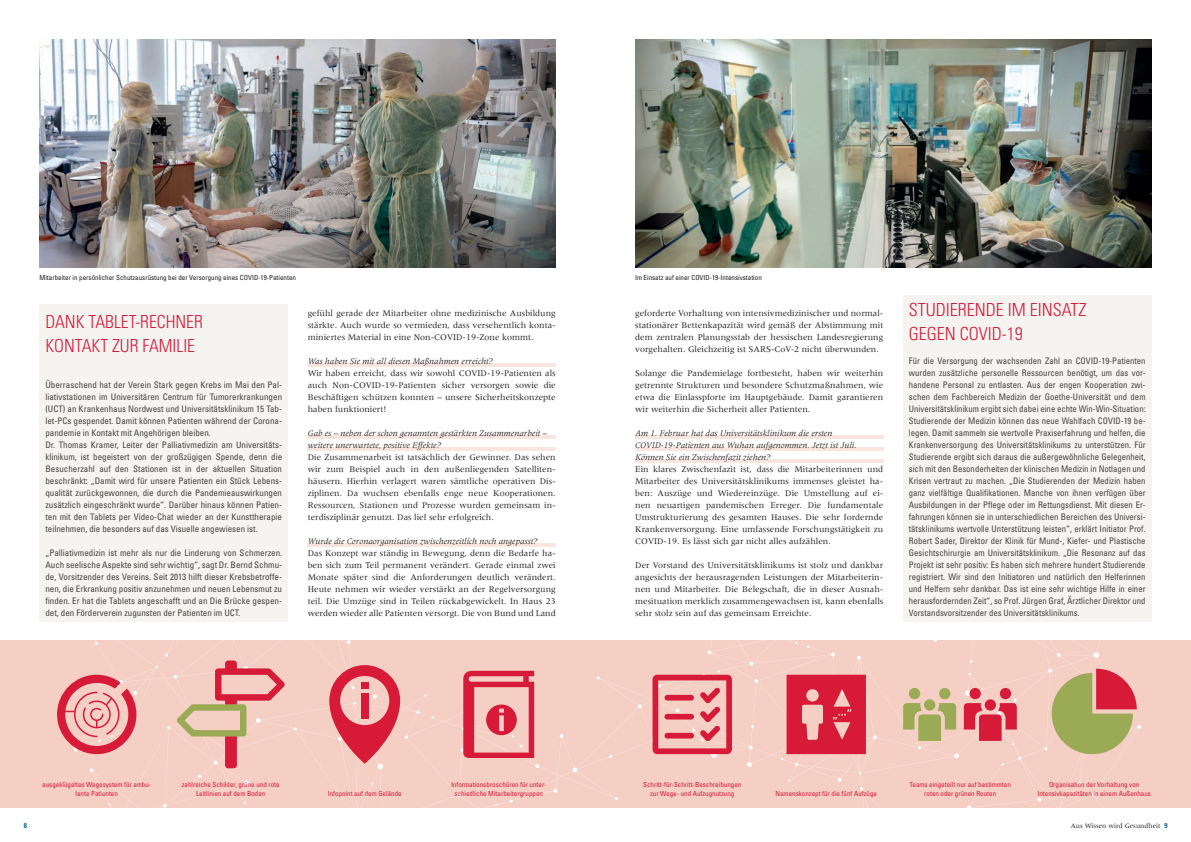
<style>
.page{position:relative;width:1191px;height:842px;background:#fff}
.page>*{position:absolute;margin:0;border:0;box-sizing:border-box;transform-origin:0 0}
.t1{font:300 condensed 18px/24px "Univers";color:#d71a37}
.t2{font:condensed 9px/12px "Univers";color:#494641;text-align:justify}
.t3{font:9px/12px "Meridien LT Std";color:#231f20;text-align:justify}
.t4{font:italic 9px/12px "Meridien LT Std";color:#231f20}
.t5{font:condensed 7px/8.4px "Univers";color:#d71a37;text-align:center}
.t6{font:condensed 7px "Univers";color:#231f20}
.t7{font:7px "Meridien LT Std";color:#231f20}
.t8{font:700 condensed 7px "Univers";color:#006494}
.s1{font-family:"Univers";font-weight:700;font-stretch:condensed;color:#006494}
</style>
<div class="page">
<div style="left:22px;top:640px;width:1169px;height:168px;background:#f6cfc4"></div>
<hr style="left:635px;top:435px;width:248px;height:3px;background:#fae5df">
<hr style="left:635px;top:447px;width:248px;height:3px;background:#fae5df">
<hr style="left:635px;top:459px;width:248px;height:3px;background:#fae5df">
<div style="left:40px;top:304px;width:248px;height:318px;background:#f5f4f1"></div>
<img style="left:40px;top:40px;width:516px;height:228px">
<img style="left:635px;top:40px;width:516px;height:228px">
<div style="left:903px;top:295px;width:248px;height:326px;background:#f5f4f1"></div>
<hr style="left:308px;top:363px;width:248px;height:3px;background:#fae5df">
<hr style="left:308px;top:435px;width:248px;height:3px;background:#fae5df">
<hr style="left:308px;top:447px;width:248px;height:3px;background:#fae5df">
<hr style="left:308px;top:543px;width:248px;height:3px;background:#fae5df">
<svg style="left:57px;top:675px;width:79px;height:79px"></svg>
<div style="left:225px;top:660px;width:12px;height:108px;background:#d71a37;border-radius:3px"></div>
<svg style="left:176px;top:668px;width:109px;height:68px"></svg>
<svg style="left:329px;top:665px;width:71px;height:99px"></svg>
<svg style="left:463px;top:671px;width:71px;height:87px"></svg>
<svg style="left:652px;top:675px;width:80px;height:79px"></svg>
<svg style="left:786px;top:675px;width:80px;height:79px"></svg>
<div style="left:924px;top:699px;width:11px;height:12px;background:#9baa55;border-radius:50%"></div>
<div style="left:909px;top:688px;width:11px;height:11px;background:#9baa55;border-radius:50%"></div>
<svg style="left:903px;top:703px;width:53px;height:38px"></svg>
<div style="left:939px;top:688px;width:11px;height:11px;background:#9baa55;border-radius:50%"></div>
<svg style="left:984px;top:699px;width:12px;height:12px"></svg>
<div style="left:969px;top:688px;width:11px;height:11px;background:#d71a37;border-radius:50%"></div>
<svg style="left:963px;top:703px;width:53px;height:38px"></svg>
<div style="left:999px;top:688px;width:12px;height:11px;background:#d71a37;border-radius:50%"></div>
<svg style="left:1051px;top:669px;width:85px;height:85px"></svg>
<p class="t6" style="left:40px;top:273px;width:258px">Mitarbeiter in persönlicher Schutzausrüstung bei der Versorgung eines COVID-19-Patienten</p>
<p class="t6" style="left:635px;top:273px;width:128px">Im Einsatz auf einer COVID-19-Intensivstation</p>
<h1 class="t1" style="left:45px;top:309px;width:159px">DANK TABLET-RECHNER<br>KONTAKT ZUR FAMILIE</h1>
<p class="t2" style="left:45px;top:378px;width:238px;text-align:left">Überraschend hat der Verein Stark gegen Krebs im Mai den Pal&shy;liativstationen im Universitären Centrum für Tumorerkrankungen (UCT) an Krankenhaus Nordwest und Universitätsklinikum 15 Tab&shy;let-PCs gespendet. Damit können Patienten während der Corona&shy;pandemie in Kontakt mit Angehörigen bleiben.<br>Dr. Thomas Kramer, Leiter der Palliativmedizin am Universitäts&shy;klinikum, ist begeistert von der großzügigen Spende, denn die Besucherzahl auf den Stationen ist in der aktuellen Situation beschränkt: „Damit wird für unsere Patienten ein Stück Lebens&shy;qualität zurückgewonnen, die durch die Pandemieauswirkungen zusätzlich eingeschränkt wurde“. Darüber hinaus können Patien&shy;ten mit den Tablets per Video-Chat wieder an der Kunsttherapie teilnehmen, die besonders auf das Visuelle angewiesen ist.</p>
<p class="t2" style="left:45px;top:546px;width:238px">„Palliativmedizin ist mehr als nur die Linderung von Schmerzen.<br>Auch seelische Aspekte sind sehr wichtig“, sagt Dr. Bernd Schmu&shy;de, Vorsitzender des Vereins. Seit 2013 hilft dieser Krebsbetroffe&shy;nen, die Erkrankung positiv anzunehmen und neuen Lebensmut zu finden. Er hat die Tablets angeschafft und an Die Brücke gespen&shy;det, den Förderverein zugunsten der Patienten im UCT.</p>
<p class="t3" style="left:308px;top:307px;width:250px">gefühl gerade der Mitarbeiter ohne medizinische Ausbildung stärkte. Auch wurde so vermieden, dass versehentlich konta&shy;miniertes Material in eine Non-COVID-19-Zone kommt.</p>
<p class="t4" style="left:308px;top:355px;width:186px">Was haben Sie mit all diesen Maßnahmen erreicht?</p>
<p class="t3" style="left:308px;top:367px;width:250px">Wir haben erreicht, dass wir sowohl COVID-19-Patienten als auch Non-COVID-19-Patienten sicher versorgen sowie die Beschäftigen schützen konnten – unsere Sicherheitskonzepte haben funktioniert!</p>
<p class="t4" style="left:308px;top:427px;width:241px">Gab es – neben der schon genannten gestärkten Zusammenarbeit – weitere unerwartete, positive Effekte?</p>
<p class="t3" style="left:308px;top:451px;width:250px">Die Zusammenarbeit ist tatsächlich der Gewinner. Das sehen wir zum Beispiel auch in den außenliegenden Satelliten&shy;häusern. Hierhin verlagert waren sämtliche operativen Dis&shy;ziplinen. Da wuchsen ebenfalls enge neue Kooperationen.<br>Ressourcen, Stationen und Prozesse wurden gemeinsam in&shy;terdisziplinär genutzt. Das lief sehr erfolgreich.</p>
<p class="t4" style="left:308px;top:535px;width:231px">Wurde die Coronaorganisation zwischenzeitlich noch angepasst?</p>
<p class="t3" style="left:308px;top:547px;width:250px">Das Konzept war ständig in Bewegung, denn die Bedarfe ha&shy;ben sich zum Teil permanent verändert. Gerade einmal zwei Monate später sind die Anforderungen deutlich verändert.<br>Heute nehmen wir wieder verstärkt an der Regelversorgung teil. Die Umzüge sind in Teilen rückabgewickelt. In Haus 23 werden wieder alle Patienten versorgt. Die von Bund und Land</p>
<p class="t3" style="left:635px;top:307px;width:250px">geforderte Vorhaltung von intensivmedizinischer und normal&shy;stationärer Bettenkapazität wird gemäß der Abstimmung mit dem zentralen Planungsstab der hessischen Landesregierung vorgehalten. Gleichzeitig ist SARS-CoV-2 nicht überwunden.</p>
<p class="t3" style="left:635px;top:367px;width:250px">Solange die Pandemielage fortbesteht, haben wir weiterhin getrennte Strukturen und besondere Schutzmaßnahmen, wie etwa die Einlasspforte im Hauptgebäude. Damit garantieren wir weiterhin die Sicherheit aller Patienten.</p>
<p class="t4" style="left:635px;top:427px;width:223px">Am 1. Februar hat das Universitätsklinikum die ersten<br>COVID-19-Patienten aus Wuhan aufgenommen. Jetzt ist Juli.<br>Können Sie ein Zwischenfazit ziehen?</p>
<p class="t3" style="left:635px;top:463px;width:250px">Ein klares Zwischenfazit ist, dass die Mitarbeiterinnen und Mitarbeiter des Universitätsklinikums immenses gleistet ha&shy;ben: Auszüge und Wiedereinzüge. Die Umstellung auf ei&shy;nen neuartigen pandemischen Erreger. Die fundamentale Umstrukturierung des gesamten Hauses. Die sehr fordernde Krankenversorgung. Eine umfassende Forschungstätigkeit zu COVID-19. Es lässt sich gar nicht alles aufzählen.</p>
<p class="t3" style="left:635px;top:559px;width:250px">Der Vorstand des Universitätsklinikums ist stolz und dankbar angesichts der herausragenden Leistungen der Mitarbeiterin&shy;nen und Mitarbeiter. Die Belegschaft, die in dieser Ausnah&shy;mesituation merklich zusammengewachsen ist, kann ebenfalls sehr stolz sein auf das gemeinsam Erreichte.</p>
<h1 class="t1" style="left:909px;top:297px;width:179px">STUDIERENDE IM EINSATZ<br>GEGEN COVID-19</h1>
<p class="t2" style="left:909px;top:354px;width:238px">Für die Versorgung der wachsenden Zahl an COVID-19-Patienten wurden zusätzliche personelle Ressourcen benötigt, um das vor&shy;handene Personal zu entlasten. Aus der engen Kooperation zwi&shy;schen dem Fachbereich Medizin der Goethe-Universität und dem Universitätsklinikum ergibt sich dabei eine echte Win-Win-Situation:<br>Studierende der Medizin können das neue Wahlfach COVID-19 be&shy;legen. Damit sammeln sie wertvolle Praxiserfahrung und helfen, die Krankenversorgung des Universitätsklinikums zu unterstützen. Für Studierende ergibt sich daraus die außergewöhnliche Gelegenheit, sich mit den Besonderheiten der klinischen Medizin in Notlagen und Krisen vertraut zu machen. „Die Studierenden der Medizin haben ganz vielfältige Qualifikationen. Manche von ihnen verfügen über Ausbildungen in der Pflege oder im Rettungsdienst. Mit diesen Er&shy;fahrungen können sie in unterschiedlichen Bereichen des Universi&shy;tätsklinikums wertvolle Unterstützung leisten“, erklärt Initiator Prof.<br>Robert Sader, Direktor der Klinik für Mund-, Kiefer- und Plastische Gesichtschirurgie am Universitätsklinikum. „Die Resonanz auf das Projekt ist sehr positiv: Es haben sich mehrere hundert Studierende registriert. Wir sind den Initiatoren und natürlich den Helferinnen und Helfern sehr dankbar. Das ist eine sehr wichtige Hilfe in einer herausfordernden Zeit“, so Prof. Jürgen Graf, Ärztlicher Direktor und Vorstandsvorsitzender des Universitätsklinikums.</p>
<p class="t5" style="left:42px;top:780px;width:111px">ausgeklügeltes Wegesystem für ambu&shy;lante Patienten</p>
<p class="t5" style="left:182px;top:780px;width:99px">zahlreiche Schilder, grüne und rote<br>Leitlinien auf dem Boden</p>
<p class="t5" style="left:328px;top:789px;width:75px">Infopoint auf dem Gelände</p>
<p class="t5" style="left:451px;top:780px;width:97px">Informationsbroschüren für unter&shy;schiedliche Mitarbeitergruppen</p>
<p class="t5" style="left:643px;top:780px;width:100px">Schritt-für-Schritt-Beschreibungen zur Wege- und Aufzugnutzung</p>
<p class="t5" style="left:775px;top:789px;width:103px">Namenskonzept für die fünf Aufzüge</p>
<p class="t5" style="left:909px;top:780px;width:103px">Teams eingeteilt nur auf bestimmten roten oder grünen Routen</p>
<p class="t5" style="left:1037px;top:780px;width:115px">Organisation der Vorhaltung von<br>Intensivkapazitäten in einem Außenhaus</p>
<p class="t8" style="left:24px;top:821px;width:5px">8</p>
<p class="t7" style="left:1070px;top:822px;width:98px">Aus Wissen wird Gesundheit <span class="s1">9</span></p>
</div>
